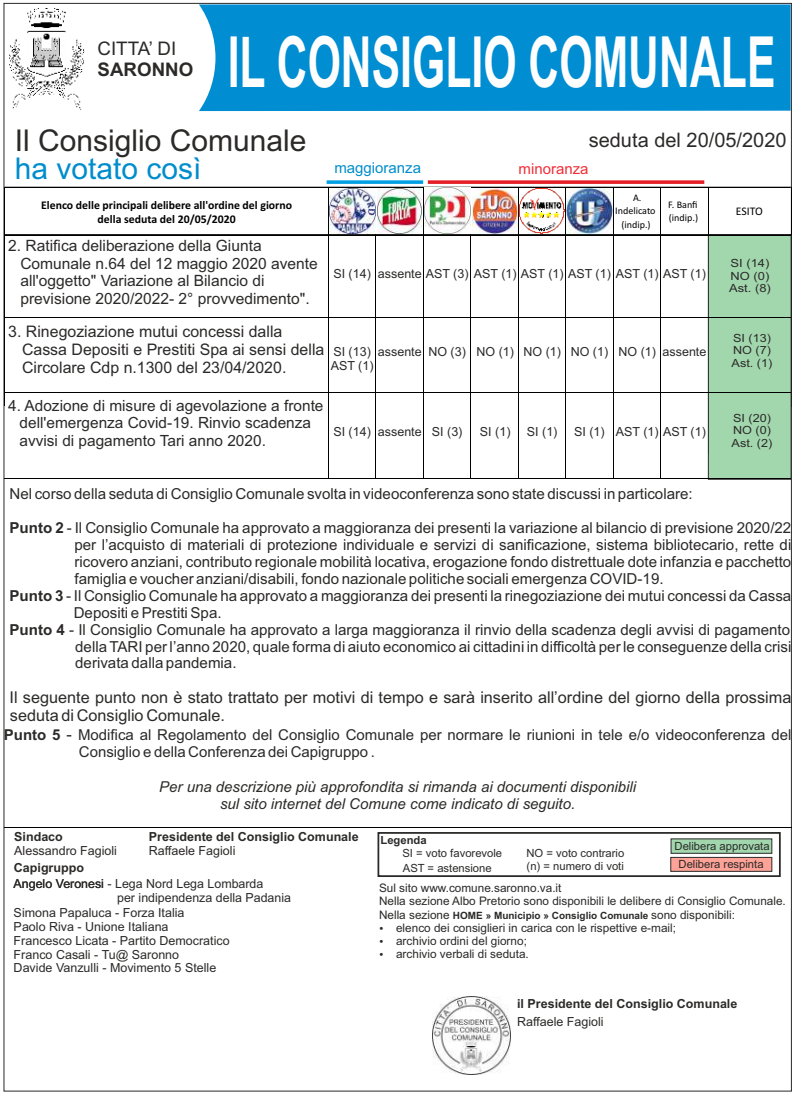
<style>
.page{position:relative;width:797px;height:1096px;background:#fff}
.page>*{position:absolute;margin:0;border:0;box-sizing:border-box;transform-origin:0 0}
.t1{font:700 70.62px "Arial";color:#fefefe;scale:.61 1}
.t2{font:30px "Arial";color:#2b2a29}
.t3{font:30px "Arial";color:#008dcc}
.t4{font:20px "Arial";color:#2b2a29}
.t5{font:18.75px "Arial";color:#2b2a29}
.t6{font:700 18.75px "Arial";color:#2b2a29}
.t7{font:16.25px/18.1px "Arial";color:#2b2a29}
.t8{font:15.88px/17.8px "Arial";color:#2b2a29}
.t9{font:15.5px/17.4px "Arial";color:#2b2a29}
.t10{font:15.38px/17.2px "Arial";color:#2b2a29}
.t11{font:15.12px "Arial";color:#2b2a29}
.t12{font:15px/17px "Arial";color:#2b2a29}
.t13{font:italic 15px/16.8px "Arial";color:#2b2a29;text-align:center}
.t14{font:15px "Arial";color:#008dcc}
.t15{font:15px "Arial";color:#f02f39}
.t16{font:12.5px/14px "Arial";color:#2b2a29}
.t17{font:700 12.5px "Arial";color:#2b2a29}
.t18{font:11.75px/13.1px "Arial";color:#2b2a29}
.t19{font:700 11.75px/14.4px "Calibri";color:#000;text-align:center}
.t20{font:11.62px "Calibri";letter-spacing:-.005em;color:#000}
.t21{font:11.25px/13.1px "Arial";color:#2b2a29}
.t22{font:11.25px/12.6px "Arial";color:#2b2a29;scale:1.12 1}
.t23{font:11.25px/12.6px "Arial";color:#2b2a29;scale:1.15 1}
.t24{font:700 11.25px "Arial";color:#2b2a29}
.t25{font:10.12px/13.2px "Calibri";color:#000;text-align:center}
.t26{font:700 10px "Arial";color:#2b2a29}
.s1{font-weight:700}
.s2{font-size:16.25px}
.s3{font-weight:400;font-size:11.75px}
</style>
<div class="page">
<div style="left:4px;top:3px;width:788px;height:1088px;background:#fff;border:1px solid #2b2a29"></div>
<img style="left:433px;top:996px;width:77px;height:77px">
<div style="left:199px;top:4px;width:592px;height:107px;background:#008dd2"></div>
<img style="left:10px;top:9px;width:75px;height:101px">
<div style="left:377px;top:831px;width:404px;height:45px;border:2px solid #2b2a29"></div>
<div style="left:671px;top:838px;width:101px;height:15px;background:#a2d7ae"></div>
<div style="left:670px;top:856px;width:102px;height:15px;background:#ffa297;border:1px solid #2b2a29"></div>
<hr style="left:4px;top:826px;width:787px;height:1px;background:#000">
<hr style="left:4px;top:187px;width:1px;height:219px;background:#000">
<hr style="left:791px;top:187px;width:1px;height:219px;background:#000">
<hr style="left:328px;top:188px;width:1px;height:289px;background:#000">
<hr style="left:376px;top:188px;width:1px;height:289px;background:#000">
<hr style="left:423px;top:188px;width:1px;height:290px;background:#000">
<hr style="left:470px;top:188px;width:1px;height:290px;background:#000">
<hr style="left:518px;top:188px;width:1px;height:290px;background:#000">
<hr style="left:565px;top:188px;width:1px;height:290px;background:#000">
<hr style="left:613px;top:188px;width:1px;height:290px;background:#000">
<hr style="left:660px;top:188px;width:1px;height:290px;background:#000">
<hr style="left:708px;top:187px;width:1px;height:266px;background:#000">
<div style="left:708px;top:235px;width:83px;height:244px;background:#a2d7ae;border:1px solid #2b2a29"></div>
<svg style="left:327px;top:180px;width:96px;height:4px"></svg>
<svg style="left:428px;top:180px;width:276px;height:4px"></svg>
<hr style="left:4px;top:187px;width:787px;height:1px;background:#000">
<hr style="left:4px;top:234px;width:787px;height:1px;background:#000">
<img style="left:377px;top:188px;width:45px;height:45px">
<img style="left:472px;top:188px;width:93px;height:46px">
<img style="left:424px;top:188px;width:46px;height:45px">
<img style="left:330px;top:188px;width:45px;height:45px">
<img style="left:567px;top:188px;width:45px;height:45px">
<hr style="left:4px;top:478px;width:787px;height:1px;background:#000">
<hr style="left:4px;top:391px;width:787px;height:1px;background:#000">
<hr style="left:4px;top:317px;width:787px;height:1px;background:#000">
<p class="t5" style="left:98px;top:42px;width:80px">CITTA’ DI</p>
<p class="t6" style="left:98px;top:63px;width:97px">SARONNO</p>
<h1 class="t1" style="left:228px;top:35px;width:899px">IL CONSIGLIO COMUNALE</h1>
<h2 class="t2" style="left:15px;top:129px;width:293px">Il Consiglio Comunale</h2>
<h2 class="t3" style="left:15px;top:158px;width:188px">ha votato così</h2>
<h3 class="t4" style="left:589px;top:133px;width:199px">seduta del 20/05/2020</h3>
<p class="t14" style="left:334px;top:162px;width:88px">maggioranza</p>
<p class="t15" style="left:519px;top:163px;width:72px">minoranza</p>
<p class="t19" style="left:41px;top:199px;width:252px">Elenco delle principali delibere all'ordine del giorno della seduta del 20/05/2020</p>
<p class="t25" style="left:615px;top:192px;width:42px">A.<br>Indelicato (indip.)</p>
<p class="t25" style="left:668px;top:199px;width:32px;text-align:left">F. Banfi (indip.)</p>
<p class="t20" style="left:736px;top:206px;width:28px">ESITO</p>
<p class="t16" style="left:333px;top:267px;width:374px">SI (14) assente AST (3) AST (1) AST (1) AST (1) AST (1) AST (1)</p>
<p class="t23" style="left:729px;top:258px;width:38px">SI (14)<br>NO (0)<br>Ast. (8)</p>
<p class="t9" style="left:20px;top:238px;width:299px;text-indent:-12px">2. Ratifica deliberazione della Giunta Comunale n.64 del 12 maggio 2020 avente all'oggetto" Variazione al Bilancio di previsione 2020/2022- 2° provvedimento".</p>
<p class="t8" style="left:22px;top:324px;width:304px;text-indent:-14px">3. Rinegoziazione mutui concessi dalla<br>Cassa Depositi e Prestiti Spa ai sensi della<br>Circolare Cdp n.1300 del 23/04/2020.</p>
<p class="t16" style="left:331px;top:346px;width:44px">SI (13)<br>AST (1)</p>
<p class="t16" style="left:378px;top:346px;width:330px">assente NO (3) NO (1) NO (1) NO (1) NO (1) assente</p>
<p class="t10" style="left:20px;top:398px;width:305px;text-indent:-11px">4. Adozione di misure di agevolazione a fronte dell'emergenza Covid-19. Rinvio scadenza avvisi di pagamento Tari anno 2020.</p>
<p class="t16" style="left:333px;top:426px;width:131px">SI (14) assente SI (3)</p>
<p class="t16" style="left:480px;top:426px;width:32px">SI (1)</p>
<p class="t16" style="left:527px;top:426px;width:32px">SI (1)</p>
<p class="t16" style="left:574px;top:426px;width:133px">SI (1) AST (1) AST (1)</p>
<p class="t22" style="left:732px;top:332px;width:38px">SI (13)<br>NO (7)<br>Ast. (1)</p>
<p class="t22" style="left:732px;top:412px;width:38px">SI (20)<br>NO (0)<br>Ast. (2)</p>
<p class="t11" style="left:10px;top:488px;width:685px">Nel corso della seduta di Consiglio Comunale svolta in videoconferenza sono state discussi in particolare:</p>
<p class="t11" style="left:10px;top:522px;width:783px"><span class="s1">Punto 2</span> - Il Consiglio Comunale ha approvato a maggioranza dei presenti la variazione al bilancio di previsione 2020/22</p>
<p class="t11" style="left:74px;top:539px;width:718px">per l’acquisto di materiali di protezione individuale e servizi di sanificazione, sistema bibliotecario, rette di</p>
<p class="t11" style="left:74px;top:556px;width:718px">ricovero anziani, contributo regionale mobilità locativa, erogazione fondo distrettuale dote infanzia e pacchetto</p>
<p class="t11" style="left:74px;top:572px;width:591px">famiglia e voucher anziani/disabili, fondo nazionale politiche sociali emergenza COVID-19.</p>
<p class="t11" style="left:10px;top:589px;width:783px"><span class="s1">Punto 3</span> - Il Consiglio Comunale ha approvato a maggioranza dei presenti la rinegoziazione dei mutui concessi da Cassa</p>
<p class="t11" style="left:74px;top:606px;width:149px">Depositi e Prestiti Spa.</p>
<p class="t11" style="left:9px;top:623px;width:782px"><span class="s1">Punto 4</span> - Il Consiglio Comunale ha approvato a larga maggioranza il rinvio della scadenza degli avvisi di pagamento</p>
<p class="t11" style="left:75px;top:640px;width:718px">della TARI per l’anno 2020, quale forma di aiuto economico ai cittadini in difficoltà per le conseguenze della crisi</p>
<p class="t11" style="left:75px;top:657px;width:163px">derivata dalla pandemia.</p>
<p class="t7" style="left:9px;top:689px;width:783px">Il seguente punto non è stato trattato per motivi di tempo e sarà inserito all’ordine del giorno della prossima seduta di Consiglio Comunale.</p>
<p class="t12" style="left:79px;top:727px;width:714px;text-indent:-75px"><span class="s1">Punto 5</span> <span class="s2">-</span> Modifica al Regolamento del Consiglio Comunale per normare le riunioni in tele e/o videoconferenza del<br>Consiglio e della Conferenza dei Capigruppo .</p>
<p class="t13" style="left:159px;top:779px;width:478px">Per una descrizione più approfondita si rimanda ai documenti disponibili sul sito internet del Comune come indicato di seguito.</p>
<p class="t17" style="left:14px;top:831px;width:50px">Sindaco</p>
<p class="t17" style="left:149px;top:831px;width:211px">Presidente del Consiglio Comunale</p>
<p class="t16" style="left:149px;top:844px;width:88px">Raffaele Fagioli</p>
<p class="t24" style="left:380px;top:835px;width:48px">Legenda</p>
<p class="t21" style="left:675px;top:840px;width:97px">Delibera approvata</p>
<p class="t16" style="left:14px;top:844px;width:104px">Alessandro Fagioli</p>
<p class="t21" style="left:402px;top:847px;width:101px">SI = voto favorevole</p>
<p class="t21" style="left:526px;top:847px;width:99px">NO = voto contrario (n) = numero di voti</p>
<p class="t17" style="left:14px;top:862px;width:72px">Capigruppo</p>
<p class="t21" style="left:679px;top:858px;width:87px">Delibera respinta</p>
<p class="t16" style="left:14px;top:877px;width:251px">Angelo Veronesi - Lega Nord Lega Lombarda</p>
<p class="t16" style="left:117px;top:891px;width:175px">per indipendenza della Padania</p>
<p class="t16" style="left:14px;top:906px;width:172px">Simona Papaluca - Forza Italia</p>
<p class="t16" style="left:14px;top:920px;width:156px">Paolo Riva - Unione Italiana</p>
<p class="t16" style="left:14px;top:934px;width:218px">Francesco Licata - Partito Democratico</p>
<p class="t16" style="left:14px;top:948px;width:167px">Franco Casali - Tu@ Saronno</p>
<p class="t16" style="left:14px;top:962px;width:204px">Davide Vanzulli - Movimento 5 Stelle</p>
<p class="t21" style="left:403px;top:862px;width:90px">AST = astensione</p>
<p class="t18" style="left:379px;top:882px;width:408px">Sul sito www.comune.saronno.va.it<br>Nella sezione Albo Pretorio sono disponibili le delibere di Consiglio Comunale.</p>
<p class="t26" style="left:379px;top:911px;width:357px"><span class="s3">Nella sezione</span> HOME » Municipio » Consiglio Comunale <span class="s3">sono disponibili:</span></p>
<p class="t18" style="left:396px;top:921px;width:281px">elenco dei consiglieri in carica con le rispettive e-mail; archivio ordini del giorno;<br>archivio verbali di seduta.</p>
<p class="t17" style="left:517px;top:998px;width:222px">il Presidente del Consiglio Comunale</p>
<p class="t16" style="left:517px;top:1015px;width:88px">Raffaele Fagioli</p>
</div>
